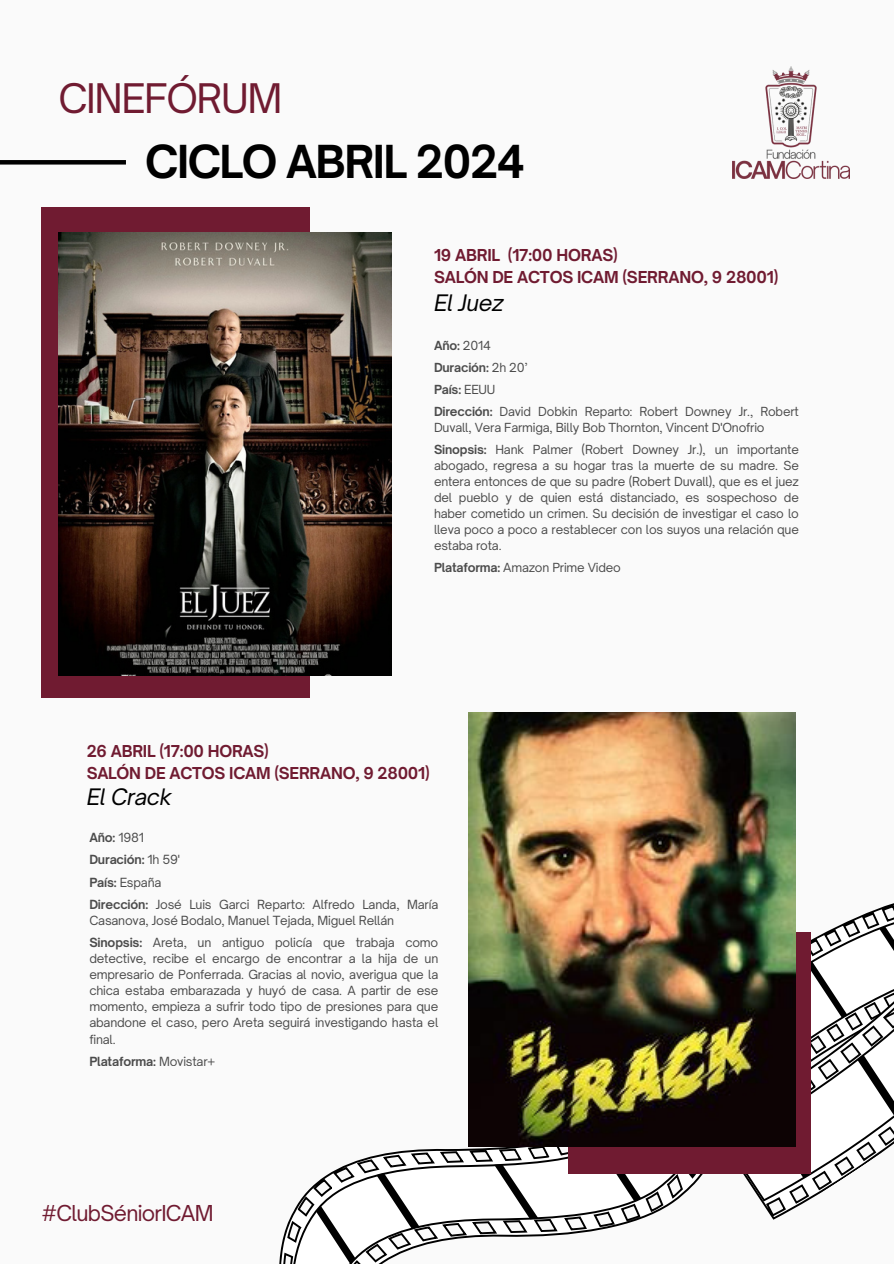
<style>
.page{position:relative;width:894px;height:1264px;background:#fff}
.page>*{position:absolute;margin:0;border:0;box-sizing:border-box;transform-origin:0 0}
.t1{font:700 43.5px "Open Sauce One";letter-spacing:-.035em;color:#000}
.t2{font:39px "Open Sauce One";letter-spacing:-.035em;color:#701b31}
.t3{font:italic 21.75px "Open Sauce One";letter-spacing:-.015em;color:#000}
.t4{font:21px "Open Sauce One";letter-spacing:-.035em;color:#701b31}
.t5{font:700 15.75px/21.3px "Open Sauce One";letter-spacing:-.015em;color:#701b31}
.t6{font:12px/16px "Open Sauce One";letter-spacing:-.015em;color:#000}
.t7{font:700 12px "Open Sauce One";letter-spacing:-.015em;color:#000}
.s1{font-weight:700}
.s2{font-weight:400}
</style>
<div class="page">
<div style="left:0;top:0;width:893px;height:1263px;background:#fafafa"></div>
<hr style="left:0;top:160px;width:126px;height:4px;background:#000">
<div style="left:41px;top:206px;width:268px;height:491px;background:#701b31"></div>
<img style="left:58px;top:232px;width:333px;height:443px">
<svg style="left:279px;top:822px;width:517px;height:441px"></svg>
<svg style="left:314px;top:1205px;width:42px;height:58px"></svg>
<svg style="left:376px;top:1170px;width:43px;height:60px"></svg>
<svg style="left:494px;top:1160px;width:44px;height:62px"></svg>
<svg style="left:599px;top:1174px;width:42px;height:28px"></svg>
<svg style="left:682px;top:899px;width:211px;height:324px"></svg>
<svg style="left:707px;top:941px;width:186px;height:263px"></svg>
<svg style="left:856px;top:1055px;width:37px;height:61px"></svg>
<svg style="left:651px;top:961px;width:196px;height:218px"></svg>
<img style="left:732px;top:66px;width:117px;height:113px">
<div style="left:568px;top:932px;width:242px;height:242px;background:#701b31"></div>
<img style="left:469px;top:712px;width:326px;height:434px">
<p class="t2" style="left:58px;top:74px;width:225px">CINEFÓRUM</p>
<p class="t1" style="left:145px;top:134px;width:381px">CICLO ABRIL 2024</p>
<h3 class="t5" style="left:434px;top:245px;width:346px">19 ABRIL (17:00 HORAS)<br>SALÓN DE ACTOS ICAM (SERRANO, 9 28001)</h3>
<h3 class="t3" style="left:434px;top:289px;width:71px">El Juez</h3>
<p class="t6" style="left:434px;top:334px;width:366px;line-height:22px"><span class="s1">Año:</span> 2014<br><span class="s1">Duración:</span> 2h 20’<br><span class="s1">País:</span> EEUU<br><span class="s1">Dirección:</span> David Dobkin Reparto: Robert Downey Jr., Robert</p>
<p class="t6" style="left:434px;top:416px;width:366px;line-height:22px">Duvall, Vera Farmiga, Billy Bob Thornton, Vincent D'Onofrio<br><span class="s1">Sinopsis:</span> Hank Palmer (Robert Downey Jr.), un importante</p>
<p class="t6" style="left:434px;top:457px;width:366px;text-align:justify">abogado, regresa a su hogar tras la muerte de su madre. Se entera entonces de que su padre (Robert Duvall), que es el juez del pueblo y de quien está distanciado, es sospechoso de haber cometido un crimen. Su decisión de investigar el caso lo lleva poco a poco a restablecer con los suyos una relación que estaba rota.</p>
<p class="t6" style="left:434px;top:559px;width:188px"><span class="s1">Plataforma:</span> Amazon Prime Video</p>
<h3 class="t5" style="left:87px;top:740px;width:344px">26 ABRIL (17:00 HORAS)<br>SALÓN DE ACTOS ICAM (SERRANO, 9 28001)</h3>
<h3 class="t3" style="left:87px;top:783px;width:86px">El Crack</h3>
<p class="t6" style="left:89px;top:826px;width:350px;line-height:22.2px"><span class="s1">Año:</span> 1981<br><span class="s1">Duración:</span> 1h 59'<br><span class="s1">País:</span> España<br><span class="s1">Dirección:</span> José Luis Garci Reparto: Alfredo Landa, María</p>
<p class="t6" style="left:89px;top:909px;width:350px;line-height:22.2px">Casanova, José Bodalo, Manuel Tejada, Miguel Rellán<br><span class="s1">Sinopsis:</span> Areta, un antiguo policía que trabaja como</p>
<p class="t6" style="left:89px;top:950px;width:350px;text-align:justify">detective, recibe el encargo de encontrar a la hija de un empresario de Ponferrada. Gracias al novio, averigua que la chica estaba embarazada y huyó de casa. A partir de ese momento, empieza a sufrir todo tipo de presiones para que abandone el caso, pero Areta seguirá investigando hasta el final.</p>
<p class="t7" style="left:89px;top:1053px;width:127px">Plataforma: <span class="s2">Movistar+</span></p>
<h1 class="t4" style="left:41px;top:1199px;width:174px">#ClubSéniorICAM</h1>
</div>
